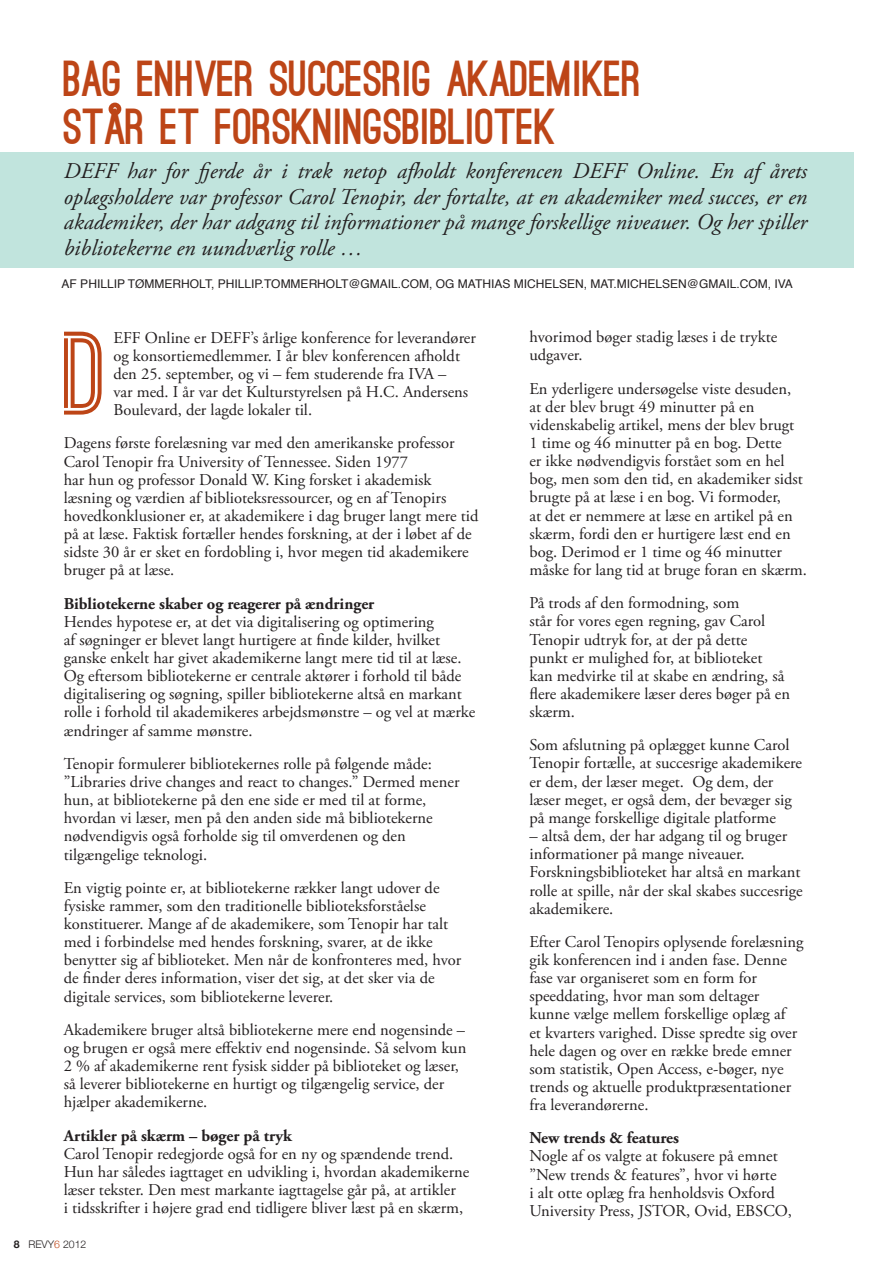
<style>
.page{position:relative;width:893px;height:1263px;background:#fff}
.page>*{position:absolute;margin:0;border:0;box-sizing:border-box;transform-origin:0 0}
.t1{font:700 112.5px "Ostrich Sans";color:#bd4517}
.t2{font:900 48px/48px "Ostrich Sans";color:#bd4517}
.t3{font:italic 22.5px/25.5px "Adobe Garamond Pro";color:#231f20;text-align:justify}
.t4{font:16.5px/18.1px "Adobe Garamond Pro";color:#231f20}
.t5{font:700 16.5px "Adobe Garamond Pro";color:#231f20}
.t6{font:12px "Helvetica";color:#231f20}
.t7{font:300 10.5px "Helvetica Neue";color:#231f20}
.s1{font-weight:700}
.s2{color:#bd4517}
</style>
<div class="page">
<div style="left:0;top:152px;width:853px;height:116px;background:#c1e4dd"></div>
<div style="left:109px;top:103px;width:12px;height:12px;border:4px solid #bd4517;border-radius:50%"></div>
<h2 class="t2" style="left:64px;top:56px;width:580px">BAG ENHVER SUCCESRIG AKADEMIKER<br>STAR ET FORSKNINGSBIBLIOTEK</h2>
<p class="t3" style="left:64px;top:159px;width:745px">DEFF har for fjerde år i træk netop afholdt konferencen DEFF Online. En af årets oplægsholdere var professor Carol Tenopir, der fortalte, at en akademiker med succes, er en akademiker, der har adgang til informationer på mange forskellige niveauer. Og her spiller bibliotekerne en uundværlig rolle …</p>
<p class="t6" style="left:62px;top:274px;width:42px">AF PHILLIP</p>
<p class="t6" style="left:128px;top:274px;width:27px">TØMMER</p>
<p class="t6" style="left:181px;top:274px;width:60px">HOLT, PHILLIP</p>
<p class="t6" style="left:261px;top:274px;width:14px">.TOMMER</p>
<p class="t6" style="left:317px;top:274px;width:17px">HOLT</p>
<p class="t6" style="left:348px;top:274px;width:21px">@GMAIL</p>
<p class="t6" style="left:398px;top:274px;width:14px">.COM</p>
<p class="t6" style="left:429px;top:274px;width:69px">, OG MATHIAS</p>
<p class="t6" style="left:514px;top:274px;width:40px">MICHELSEN</p>
<p class="t6" style="left:584px;top:274px;width:16px">, MAT</p>
<p class="t6" style="left:614px;top:274px;width:12px">.MIC</p>
<p class="t6" style="left:639px;top:274px;width:18px">HELSEN</p>
<p class="t6" style="left:687px;top:274px;width:21px">@GMAIL</p>
<p class="t6" style="left:736px;top:274px;width:14px">.COM</p>
<p class="t6" style="left:768px;top:274px;width:27px">, IVA</p>
<h1 class="t1" style="left:64px;top:331px;width:46px">D</h1>
<p class="t4" style="left:113px;top:329px;width:364px">EFF Online er DEFF’s årlige konference for leverandører og konsortiemedlemmer. I år blev konferencen afholdt den 25. september, og vi – fem studerende fra IVA –<br>var med. I år var det Kulturstyrelsen på H.C. Andersens Boulevard, der lagde lokaler til.</p>
<p class="t4" style="left:64px;top:435px;width:416px">Dagens første forelæsning var med den amerikanske professor Carol Tenopir fra University of Tennessee. Siden 1977<br>har hun og professor Donald W. King forsket i akademisk læsning og værdien af biblioteksressourcer, og en af Tenopirs hovedkonklusioner er, at akademikere i dag bruger langt mere tid på at læse. Faktisk fortæller hendes forskning, at der i løbet af de sidste 30 år er sket en fordobling i, hvor megen tid akademikere bruger på at læse.</p>
<p class="t5" style="left:64px;top:594px;width:312px">Bibliotekerne skaber og reagerer på ændringer</p>
<p class="t4" style="left:64px;top:613px;width:413px">Hendes hypotese er, at det via digitalisering og optimering<br>af søgninger er blevet langt hurtigere at finde kilder, hvilket ganske enkelt har givet akademikerne langt mere tid til at læse.<br>Og eftersom bibliotekerne er centrale aktører i forhold til både digitalisering og søgning, spiller bibliotekerne altså en markant rolle i forhold til akademikeres arbejdsmønstre – og vel at mærke ændringer af samme mønstre.</p>
<p class="t4" style="left:64px;top:755px;width:397px">Tenopir formulerer bibliotekernes rolle på følgende måde: ”Libraries drive changes and react to changes.” Dermed mener hun, at bibliotekerne på den ene side er med til at forme, hvordan vi læser, men på den anden side må bibliotekerne nødvendigvis også forholde sig til omverdenen og den tilgængelige teknologi.</p>
<p class="t4" style="left:64px;top:879px;width:399px">En vigtig pointe er, at bibliotekerne rækker langt udover de fysiske rammer, som den traditionelle biblioteksforståelse konstituerer. Mange af de akademikere, som Tenopir har talt med i forbindelse med hendes forskning, svarer, at de ikke benytter sig af biblioteket. Men når de konfronteres med, hvor de finder deres information, viser det sig, at det sker via de digitale services, som bibliotekerne leverer.</p>
<p class="t4" style="left:64px;top:1021px;width:404px">Akademikere bruger altså bibliotekerne mere end nogensinde – og brugen er også mere effektiv end nogensinde. Så selvom kun 2 % af akademikerne rent fysisk sidder på biblioteket og læser, så leverer bibliotekerne en hurtigt og tilgængelig service, der hjælper akademikerne.</p>
<p class="t5" style="left:64px;top:1126px;width:230px">Artikler på skærm – bøger på tryk</p>
<p class="t4" style="left:64px;top:1145px;width:407px">Carol Tenopir redegjorde også for en ny og spændende trend.<br>Hun har således iagttaget en udvikling i, hvordan akademikerne læser tekster. Den mest markante iagttagelse går på, at artikler<br>i tidsskrifter i højere grad end tidligere bliver læst på en skærm,</p>
<p class="t7" style="left:14px;top:1237px;width:74px"><span class="s1">8</span> REVY<span class="s2">6</span> 2012</p>
<p class="t4" style="left:529px;top:328px;width:249px">hvorimod bøger stadig læses i de trykte udgaver.</p>
<p class="t4" style="left:529px;top:380px;width:279px">En yderligere undersøgelse viste desuden, at der blev brugt 49 minutter på en videnskabelig artikel, mens der blev brugt<br>1 time og 46 minutter på en bog. Dette<br>er ikke nødvendigvis forstået som en hel bog, men som den tid, en akademiker sidst brugte på at læse i en bog. Vi formoder,<br>at det er nemmere at læse en artikel på en skærm, fordi den er hurtigere læst end en bog. Derimod er 1 time og 46 minutter måske for lang tid at bruge foran en skærm.</p>
<p class="t4" style="left:529px;top:594px;width:262px">På trods af den formodning, som<br>står for vores egen regning, gav Carol<br>Tenopir udtryk for, at der på dette punkt er mulighed for, at biblioteket<br>kan medvirke til at skabe en ændring, så flere akademikere læser deres bøger på en skærm.</p>
<p class="t4" style="left:529px;top:736px;width:274px">Som afslutning på oplægget kunne Carol Tenopir fortælle, at succesrige akademikere er dem, der læser meget. Og dem, der læser meget, er også dem, der bevæger sig på mange forskellige digitale platforme</p>
<p class="t4" style="left:529px;top:827px;width:275px">– altså dem, der har adgang til og bruger informationer på mange niveauer.<br>Forskningsbiblioteket har altså en markant rolle at spille, når der skal skabes succesrige akademikere.</p>
<p class="t4" style="left:529px;top:933px;width:275px">Efter Carol Tenopirs oplysende forelæsning gik konferencen ind i anden fase. Denne fase var organiseret som en form for speeddating, hvor man som deltager kunne vælge mellem forskellige oplæg af<br>et kvarters varighed. Disse spredte sig over hele dagen og over en række brede emner som statistik, Open Access, e-bøger, nye trends og aktuelle produktpræsentationer fra leverandørerne.</p>
<p class="t5" style="left:529px;top:1128px;width:151px">New trends &amp; features</p>
<p class="t4" style="left:529px;top:1148px;width:264px">Nogle af os valgte at fokusere på emnet ”New trends &amp; features”, hvor vi hørte<br>i alt otte oplæg fra henholdsvis Oxford University Press, JSTOR, Ovid, EBSCO,</p>
</div>
